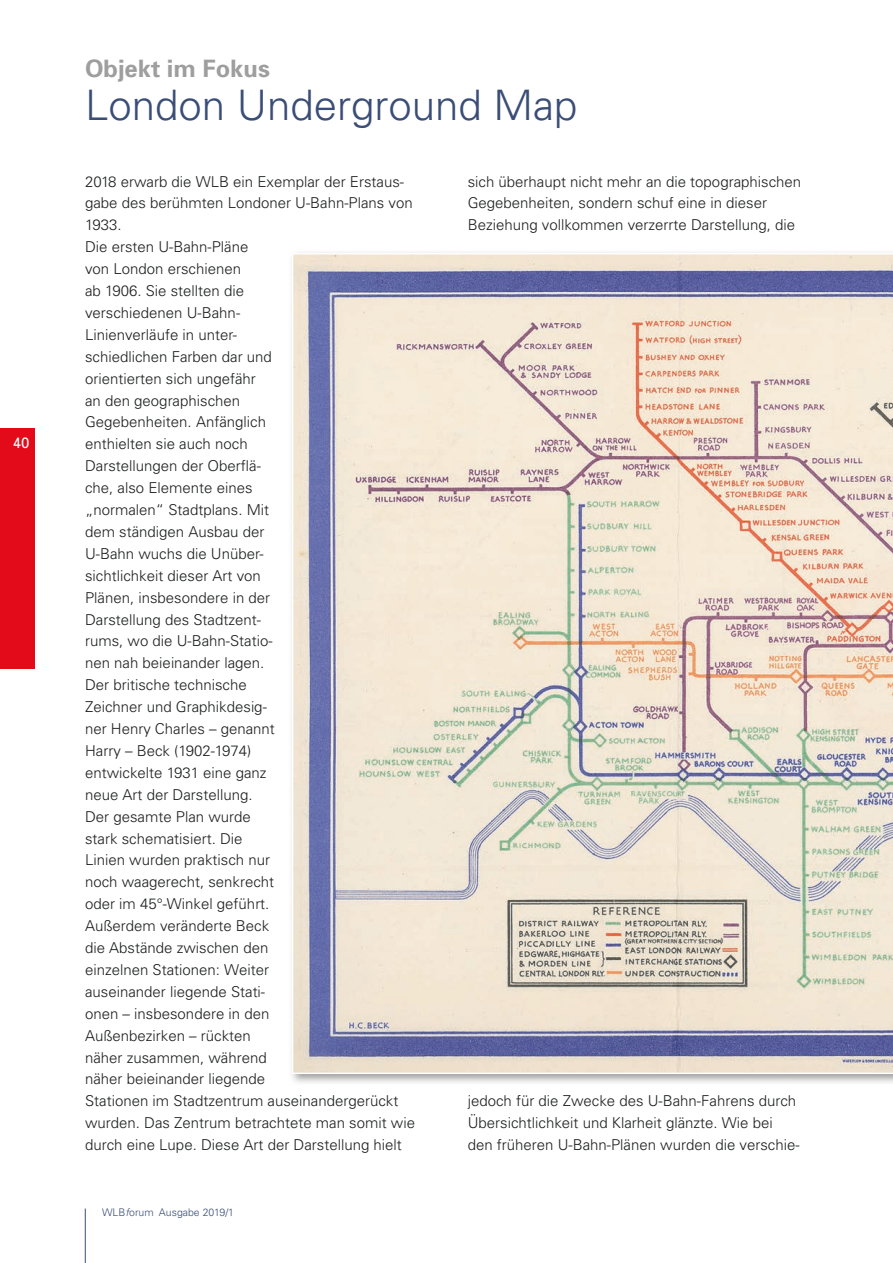
<style>
.page{position:relative;width:893px;height:1263px;background:#fff}
.page>*{position:absolute;margin:0;border:0;box-sizing:border-box;transform-origin:0 0}
.t1{font:42px "Univers Light 2";color:#3a4d76}
.t2{font:700 24px "Univers";color:#9e9e9e}
.t3{font:15px/21.9px "Univers Light 2";color:#1d1e1f}
.t4{font:15px "Univers";color:#fff}
.t5{font:300 10.5px "Univers";color:#3a4d76}
.s1{font-style:italic}
</style>
<div class="page">
<hr style="left:85px;top:1208px;width:1px;height:55px;background:#3a4d76">
<div style="left:0;top:428px;width:34px;height:240px;background:#e30a19"></div>
<svg style="left:293px;top:253px;width:600px;height:820px;background:#dbd1c8"></svg>
<p class="t4" style="left:13px;top:434px;width:18px">40</p>
<h2 class="t2" style="left:85px;top:53px;width:186px">Objekt im Fokus</h2>
<h1 class="t1" style="left:85px;top:80px;width:494px">London Underground Map</h1>
<p class="t3" style="left:85px;top:170px;width:332px">2018 erwarb die WLB ein Exemplar der Erstaus&shy;gabe des berühmten Londoner U-Bahn-Plans von<br>1933.<br>Die ersten U-Bahn-Pläne<br>von London erschienen<br>ab 1906. Sie stellten die<br>verschiedenen U-Bahn-<br>Linienverläufe in unter-<br>schiedlichen Farben dar und<br>orientierten sich ungefähr<br>an den geographischen<br>Gegebenheiten. Anfänglich<br>enthielten sie auch noch<br>Darstellungen der Oberflä-<br>che, also Elemente eines<br>„normalen“ Stadtplans. Mit<br>dem ständigen Ausbau der<br>U-Bahn wuchs die Unüber-<br>sichtlichkeit dieser Art von<br>Plänen, insbesondere in der<br>Darstellung des Stadtzent-<br>rums, wo die U-Bahn-Statio-<br>nen nah beieinander lagen.<br>Der britische technische<br>Zeichner und Graphikdesig-<br>ner Henry Charles – genannt<br>Harry – Beck (1902-1974)<br>entwickelte 1931 eine ganz<br>neue Art der Darstellung.<br>Der gesamte Plan wurde<br>stark schematisiert. Die<br>Linien wurden praktisch nur<br>noch waagerecht, senkrecht<br>oder im 45°-Winkel geführt.<br>Außerdem veränderte Beck<br>die Abstände zwischen den<br>einzelnen Stationen: Weiter<br>auseinander liegende Stati-<br>onen – insbesondere in den<br>Außenbezirken – rückten<br>näher zusammen, während<br>näher beieinander liegende<br>Stationen im Stadtzentrum auseinandergerückt wurden. Das Zentrum betrachtete man somit wie durch eine Lupe. Diese Art der Darstellung hielt</p>
<p class="t3" style="left:468px;top:170px;width:335px">sich überhaupt nicht mehr an die topographischen<br>Gegebenheiten, sondern schuf eine in dieser<br>Beziehung vollkommen verzerrte Darstellung, die</p>
<p class="t3" style="left:468px;top:1089px;width:333px">jedoch für die Zwecke des U-Bahn-Fahrens durch<br>Übersichtlichkeit und Klarheit glänzte. Wie bei den früheren U-Bahn-Plänen wurden die verschie-</p>
<p class="t5" style="left:102px;top:1206px;width:134px">WLB<span class="s1">f</span>orum Ausgabe 2019/1</p>
</div>
